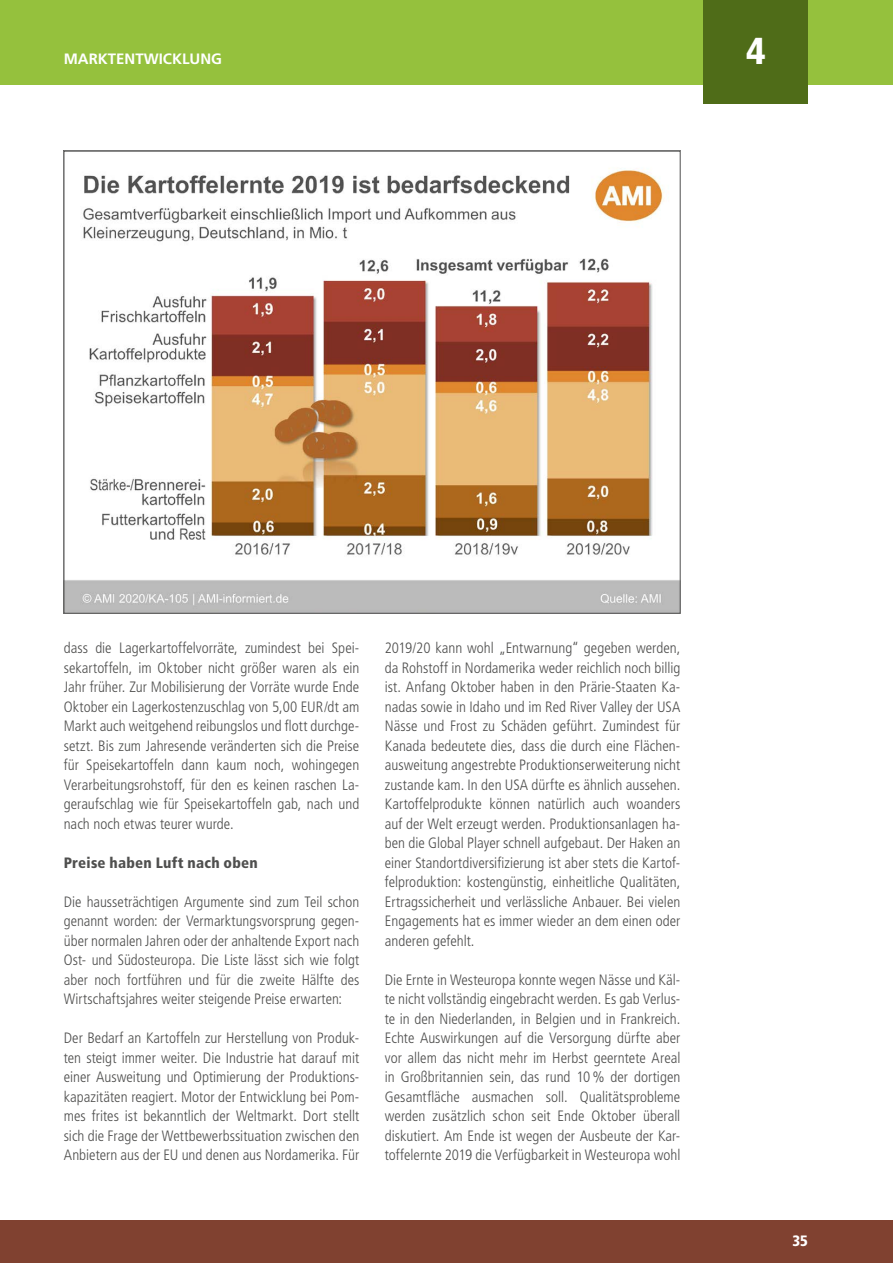
<style>
.page{position:relative;width:893px;height:1263px;background:#fff}
.page>*{position:absolute;margin:0;border:0;box-sizing:border-box;transform-origin:0 0}
.t1{font:900 condensed 37.5px "Frutiger LT Pro";color:#fff}
.t2{font:300 condensed 15px/19.5px "Frutiger LT Pro";color:#4f4f4e;text-align:justify}
.t3{font:900 condensed 15px "Frutiger LT Pro";letter-spacing:.015em;color:#4f4f4e}
.t4{font:700 15px "Frutiger LT Pro";color:#fff}
.t5{font:900 condensed 15px "Frutiger LT Pro";color:#fff}
</style>
<div class="page">
<img style="left:66px;top:168px;width:612px;height:443px">
<div style="left:0;top:0;width:893px;height:85px;background:#95c13d"></div>
<div style="left:704px;top:0;width:104px;height:104px;background:#4f6c18"></div>
<div style="left:0;top:1220px;width:893px;height:43px;background:#804130"></div>
<p class="t4" style="left:64px;top:50px;width:160px">MARKTENTWICKLUNG</p>
<h1 class="t1" style="left:746px;top:28px;width:21px">4</h1>
<p class="t2" style="left:64px;top:639px;width:297px">dass die Lagerkartoffelvorräte, zumindest bei Spei&shy;sekartoffeln, im Oktober nicht größer waren als ein Jahr früher. Zur Mobilisierung der Vorräte wurde Ende Oktober ein Lagerkostenzuschlag von 5,00 EUR/dt am Markt auch weitgehend reibungslos und flott durchge&shy;setzt. Bis zum Jahresende veränderten sich die Preise für Speisekartoffeln dann kaum noch, wohingegen Verarbeitungsrohstoff, für den es keinen raschen La&shy;geraufschlag wie für Speisekartoffeln gab, nach und nach noch etwas teurer wurde.</p>
<p class="t3" style="left:64px;top:854px;width:196px">Preise haben Luft nach oben</p>
<p class="t2" style="left:64px;top:892px;width:297px">Die hausseträchtigen Argumente sind zum Teil schon genannt worden: der Vermarktungsvorsprung gegen&shy;über normalen Jahren oder der anhaltende Export nach Ost- und Südosteuropa. Die Liste lässt sich wie folgt aber noch fortführen und für die zweite Hälfte des Wirtschaftsjahres weiter steigende Preise erwarten:</p>
<p class="t2" style="left:64px;top:1029px;width:297px">Der Bedarf an Kartoffeln zur Herstellung von Produk&shy;ten steigt immer weiter. Die Industrie hat darauf mit einer Ausweitung und Optimierung der Produktions&shy;kapazitäten reagiert. Motor der Entwicklung bei Pom&shy;mes frites ist bekanntlich der Weltmarkt. Dort stellt sich die Frage der Wettbewerbssituation zwischen den Anbietern aus der EU und denen aus Nordamerika. Für</p>
<p class="t2" style="left:385px;top:639px;width:297px">2019/20 kann wohl „Entwarnung“ gegeben werden, da Rohstoff in Nordamerika weder reichlich noch billig ist. Anfang Oktober haben in den Prärie-Staaten Ka&shy;nadas sowie in Idaho und im Red River Valley der USA Nässe und Frost zu Schäden geführt. Zumindest für Kanada bedeutete dies, dass die durch eine Flächen&shy;ausweitung angestrebte Produktionserweiterung nicht zustande kam. In den USA dürfte es ähnlich aussehen.<br>Kartoffelprodukte können natürlich auch woanders auf der Welt erzeugt werden. Produktionsanlagen ha&shy;ben die Global Player schnell aufgebaut. Der Haken an einer Standortdiversifizierung ist aber stets die Kartof&shy;felproduktion: kostengünstig, einheitliche Qualitäten, Ertragssicherheit und verlässliche Anbauer. Bei vielen Engagements hat es immer wieder an dem einen oder anderen gefehlt.</p>
<p class="t2" style="left:385px;top:970px;width:297px">Die Ernte in Westeuropa konnte wegen Nässe und Käl&shy;te nicht vollständig eingebracht werden. Es gab Verlus&shy;te in den Niederlanden, in Belgien und in Frankreich.<br>Echte Auswirkungen auf die Versorgung dürfte aber vor allem das nicht mehr im Herbst geerntete Areal in Großbritannien sein, das rund 10% der dortigen Gesamtfläche ausmachen soll. Qualitätsprobleme werden zusätzlich schon seit Ende Oktober überall diskutiert. Am Ende ist wegen der Ausbeute der Kar&shy;toffelernte 2019 die Verfügbarkeit in Westeuropa wohl</p>
<p class="t5" style="left:792px;top:1232px;width:17px">35</p>
</div>
